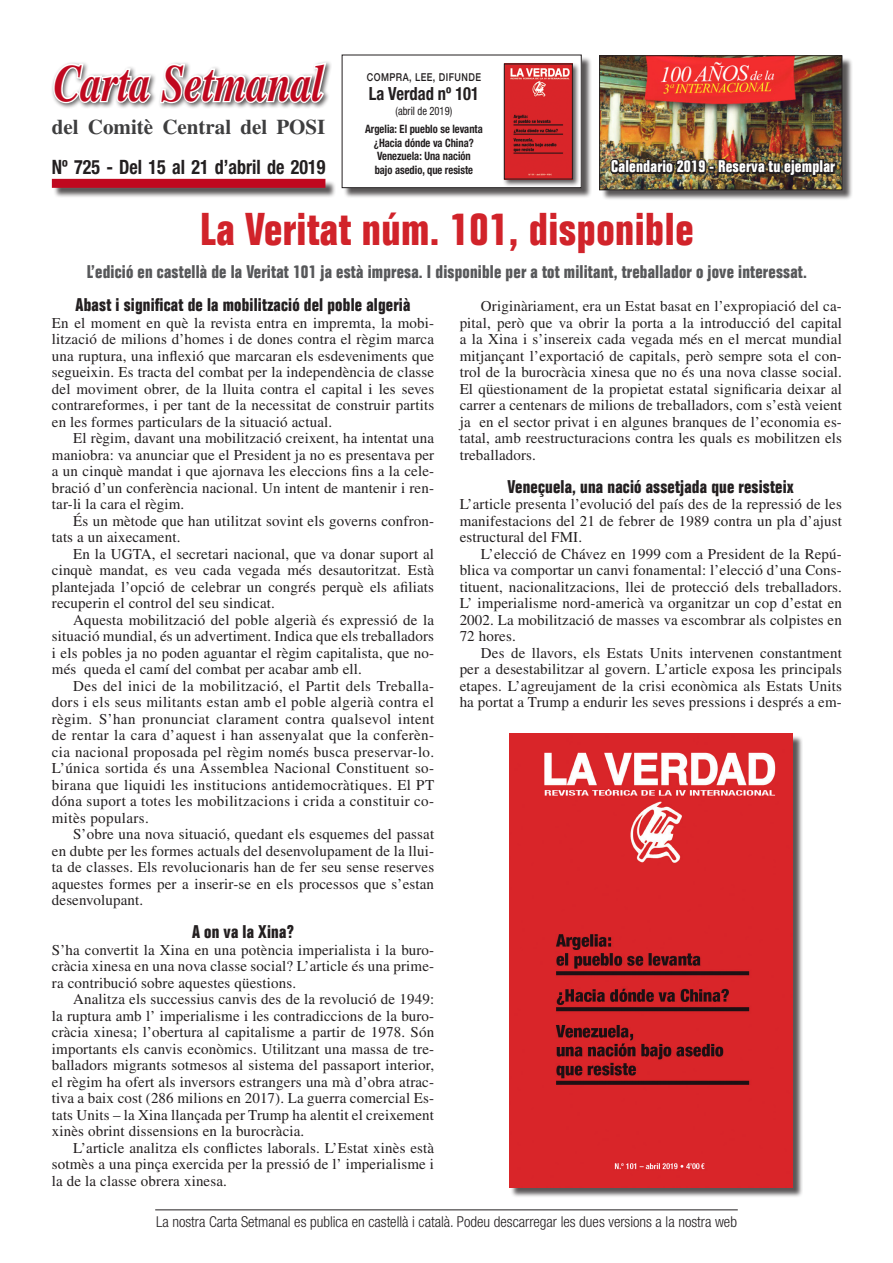
<style>
.page{position:relative;width:893px;height:1263px;background:#fff}
.page>*{position:absolute;margin:0;border:0;box-sizing:border-box;transform-origin:0 0}
.t1{font:italic 700 52.2px "Times LT Std";color:#c0081f;scale:.8 1}
.Titular_cara_A{font:700 condensed 45px "Folio Std";letter-spacing:.01em;color:#d1232a}
.t2{font:700 21px "Times LT Std";color:#3e3e3f}
.t3{font:700 condensed 19.8px "Helvetica Neue LT Std";color:#231f20;scale:.91 1}
.t4{font:700 condensed 18.15px "Helvetica Neue LT Std";color:#231f20;scale:.91 1}
.Cuerpo_normal{font:700 condensed 18px "Folio Std";letter-spacing:.01em;color:#57585a}
.Subtitulo{font:700 condensed 18px "Folio Std";letter-spacing:.01em;color:#231f20}
.t5{font:700 condensed 16.5px "Folio Std";letter-spacing:.01em;color:#fff}
.Cuerpo_normal-2{font:15px/16.5px "Times LT Std";letter-spacing:.01em;color:#231f20;text-align:justify}
.Cuerpo_primer{font:15px/16.5px "Times LT Std";letter-spacing:.01em;color:#231f20;text-align:justify}
.t6{font:300 condensed 15px "Helvetica Neue LT Std";color:#231f20}
.t7{font:700 condensed 11.55px/13.5px "Helvetica Neue LT Std";color:#231f20;scale:.91 1}
.t8{font:condensed 11.55px "Helvetica Neue LT Std";color:#231f20;scale:.91 1}
.t9{font:500 10.8px "Helvetica Neue";letter-spacing:.05em;color:#231f20;scale:.83 1}
</style>
<div class="page">
<div style="left:51px;top:60px;width:281px;height:49px;background:#231f20;opacity:.75"></div>
<svg style="left:52px;top:60px;width:276px;height:45px"></svg>
<div style="left:53px;top:180px;width:283px;height:18px;background:#231f20;opacity:.75"></div>
<div style="left:52px;top:179px;width:273px;height:9px;background:#c0081f"></div>
<hr style="left:155px;top:1209px;width:583px;height:1px;background:#231f20">
<div style="left:343px;top:56px;width:249px;height:142px;background:#231f20;opacity:.75"></div>
<div style="left:342px;top:55px;width:239px;height:133px;background:#fff"></div>
<div style="left:342px;top:55px;width:239px;height:133px;border:1px solid #231f20"></div>
<div style="left:502px;top:62px;width:78px;height:125px;background:#231f20;opacity:.75"></div>
<img style="left:506px;top:66px;width:65px;height:111px">
<div style="left:504px;top:64px;width:69px;height:115px;border:1px solid #231f20"></div>
<div style="left:601px;top:57px;width:252px;height:143px;background:#231f20;opacity:.75"></div>
<img style="left:601px;top:58px;width:239px;height:130px">
<div style="left:599px;top:56px;width:243px;height:134px;border:1px solid #231f20"></div>
<img style="left:609px;top:149px;width:229px;height:51px">
<div style="left:510px;top:735px;width:293px;height:463px;background:#231f20;opacity:.75"></div>
<img style="left:510px;top:734px;width:282px;height:453px">
<p class="t1" style="left:53px;top:53px;width:339px">Carta Setmanal</p>
<p class="t2" style="left:52px;top:114px;width:275px">del Comitè Central del POSI</p>
<p class="t3" style="left:52px;top:155px;width:302px">Nº 725 - Del 15 al 21 d’abril de 2019</p>
<p class="t9" style="left:367px;top:69px;width:139px">COMPRA, LEE, DIFUNDE</p>
<p class="t4" style="left:369px;top:83px;width:123px">La Verdad nº 101</p>
<p class="t8" style="left:396px;top:105px;width:64px">(abril de 2019)</p>
<p class="t7" style="left:365px;top:122px;width:131px">Argelia: El pueblo se levanta</p>
<p class="t7" style="left:374px;top:136px;width:111px">¿Hacia dónde va China?</p>
<p class="t7" style="left:375px;top:149px;width:110px">Venezuela: Una nación bajo asedio, que resiste</p>
<p class="t5" style="left:611px;top:157px;width:225px">Calendario 2019 - Reserva tu ejemplar</p>
<p class="Titular_cara_A" style="left:200px;top:205px;width:495px">La Veritat núm. 101, disponible</p>
<p class="Cuerpo_normal" style="left:87px;top:262px;width:721px">L’edició en castellà de la Veritat 101 ja està impresa. I disponible per a tot militant, treballador o jove interessat.</p>
<p class="Subtitulo" style="left:76px;top:295px;width:336px">Abast i significat de la mobilització del poble algerià</p>
<p class="Cuerpo_primer" style="left:52px;top:314px;width:384px">En el moment en què la revista entra en impremta, la mobi&shy;lització de milions d’homes i de dones contra el règim marca una ruptura, una inflexió que marcaran els esdeveniments que segueixin. Es tracta del combat per la independència de classe del moviment obrer, de la lluita contra el capital i les seves contrareformes, i per tant de la necessitat de construir partits en les formes particulars de la situació actual.</p>
<p class="Cuerpo_normal-2" style="left:52px;top:430px;width:384px;text-indent:21px">El règim, davant una mobilització creixent, ha intentat una maniobra: va anunciar que el President ja no es presentava per a un cinquè mandat i que ajornava les eleccions fins a la cele&shy;bració d’un conferència nacional. Un intent de mantenir i ren&shy;tar-li la cara el règim.</p>
<p class="Cuerpo_normal-2" style="left:52px;top:512px;width:384px;text-indent:21px">És un mètode que han utilitzat sovint els governs confron&shy;tats a un aixecament.</p>
<p class="Cuerpo_normal-2" style="left:52px;top:545px;width:384px;text-indent:21px">En la UGTA, el secretari nacional, que va donar suport al cinquè mandat, es veu cada vegada més desautoritzat. Està plantejada l’opció de celebrar un congrés perquè els afiliats recuperin el control del seu sindicat.</p>
<p class="Cuerpo_normal-2" style="left:52px;top:611px;width:384px;text-indent:21px">Aquesta mobilització del poble algerià és expressió de la situació mundial, és un advertiment. Indica que els treballadors i els pobles ja no poden aguantar el règim capitalista, que no&shy;més queda el camí del combat per acabar amb ell.</p>
<p class="Cuerpo_normal-2" style="left:52px;top:677px;width:384px;text-indent:21px">Des del inici de la mobilització, el Partit dels Treballa&shy;dors i els seus militants estan amb el poble algerià contra el règim. S’han pronunciat clarament contra qualsevol intent de rentar la cara d’aquest i han assenyalat que la conferèn&shy;cia nacional proposada pel règim només busca preservar-lo.<br>L’única sortida és una Assemblea Nacional Constituent so&shy;birana que liquidi les institucions antidemocràtiques. El PT dóna suport a totes les mobilitzacions i crida a constituir co&shy;mitès populars.</p>
<p class="Cuerpo_normal-2" style="left:52px;top:826px;width:384px;text-indent:21px">S’obre una nova situació, quedant els esquemes del passat en dubte per les formes actuals del desenvolupament de la llui&shy;ta de classes. Els revolucionaris han de fer seu sense reserves aquestes formes per a inserir-se en els processos que s’estan desenvolupant.</p>
<p class="Subtitulo" style="left:192px;top:922px;width:103px">A on va la Xina?</p>
<p class="Cuerpo_primer" style="left:52px;top:941px;width:384px">S’ha convertit la Xina en una potència imperialista i la buro&shy;cràcia xinesa en una nova classe social? L’article és una prime&shy;ra contribució sobre aquestes qüestions.</p>
<p class="Cuerpo_normal-2" style="left:52px;top:991px;width:384px;text-indent:21px">Analitza els successius canvis des de la revolució de 1949: la ruptura amb l’ imperialisme i les contradiccions de la buro&shy;cràcia xinesa; l’obertura al capitalisme a partir de 1978. Són importants els canvis econòmics. Utilitzant una massa de tre&shy;balladors migrants sotmesos al sistema del passaport interior, el règim ha ofert als inversors estrangers una mà d’obra atrac&shy;tiva a baix cost (286 milions en 2017). La guerra comercial Es&shy;tats Units – la Xina llançada per Trump ha alentit el creixement xinès obrint dissensions en la burocràcia.</p>
<p class="Cuerpo_normal-2" style="left:52px;top:1139px;width:384px;text-indent:21px">L’article analitza els conflictes laborals. L’Estat xinès està sotmès a una pinça exercida per la pressió de l’ imperialisme i la de la classe obrera xinesa.</p>
<p class="Cuerpo_normal-2" style="left:460px;top:298px;width:384px;text-indent:21px">Originàriament, era un Estat basat en l’expropiació del ca&shy;pital, però que va obrir la porta a la introducció del capital a la Xina i s’insereix cada vegada més en el mercat mundial mitjançant l’exportació de capitals, però sempre sota el con&shy;trol de la burocràcia xinesa que no és una nova classe social.<br>El qüestionament de la propietat estatal significaria deixar al carrer a centenars de milions de treballadors, com s’està veient ja en el sector privat i en algunes branques de l’economia es&shy;tatal, amb reestructuracions contra les quals es mobilitzen els treballadors.</p>
<p class="Subtitulo" style="left:508px;top:476px;width:288px">Veneçuela, una nació assetjada que resisteix</p>
<p class="Cuerpo_primer" style="left:460px;top:496px;width:384px">L’article presenta l’evolució del país des de la repressió de les manifestacions del 21 de febrer de 1989 contra un pla d’ajust estructural del FMI.</p>
<p class="Cuerpo_normal-2" style="left:460px;top:545px;width:384px;text-indent:21px">L’elecció de Chávez en 1999 com a President de la Repú&shy;blica va comportar un canvi fonamental: l’elecció d’una Cons&shy;tituent, nacionalitzacions, llei de protecció dels treballadors.<br>L’ imperialisme nord-americà va organitzar un cop d’estat en 2002. La mobilització de masses va escombrar als colpistes en 72 hores.</p>
<p class="Cuerpo_normal-2" style="left:460px;top:644px;width:384px;text-indent:21px">Des de llavors, els Estats Units intervenen constantment per a desestabilitzar al govern. L’article exposa les principals etapes. L’agreujament de la crisi econòmica als Estats Units ha portat a Trump a endurir les seves pressions i després a em-</p>
<p class="t6" style="left:156px;top:1213px;width:582px">La nostra Carta Setmanal es publica en castellà i català. Podeu descarregar les dues versions a la nostra web</p>
</div>
